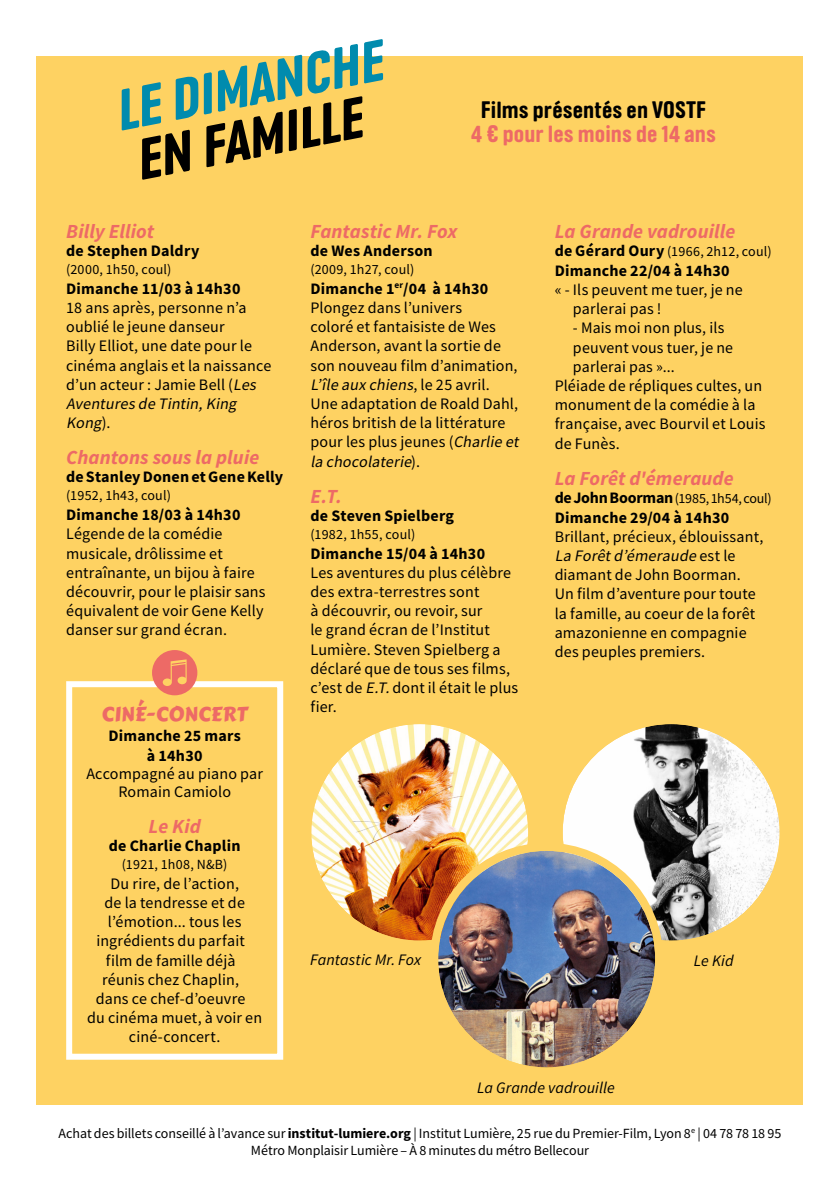
<style>
.page{position:relative;width:840px;height:1191px;background:#fff}
.page>*{position:absolute;margin:0;border:0;box-sizing:border-box;transform-origin:0 0}
.t1{font:italic 48.2px "Chaumont";color:#008bae}
.t2{font:italic 48.2px "Chaumont";color:#000}
.t3{font:italic 700 20px "Source Sans Pro";letter-spacing:.005em;color:#ed6a66}
.t4{font:20px "Chaumont";letter-spacing:.02em;color:#000}
.t5{font:20px "Chaumont";letter-spacing:.005em;color:#ed6a66}
.t6{font:20px "Carter One";letter-spacing:.01em;color:#ed6a66}
.t7{font:16px/19.2px "Source Sans Pro";letter-spacing:.01em;color:#000}
.t8{font:700 16px/20px "Source Sans Pro";letter-spacing:.015em;color:#000;text-align:center}
.t9{font:italic 16px "Source Sans Pro";letter-spacing:.005em;color:#000}
.t10{font:14px/16.8px "Source Sans Pro";color:#000;text-align:center}
.t11{font:14px "Source Sans Pro";letter-spacing:.02em;color:#000}
.s1{font-style:italic}
.s2{font-weight:700}
.s3{font-weight:700;font-size:16px}
</style>
<div class="page">
<div style="left:37px;top:57px;width:765px;height:1048px;background:#fed262"></div>
<img style="left:311px;top:724px;width:217px;height:216px;border-radius:108px">
<div style="left:303px;top:716px;width:233px;height:232px;border:8px solid #fed262;border-radius:50%"></div>
<img style="left:562px;top:724px;width:217px;height:216px;border-radius:108px">
<div style="left:554px;top:716px;width:233px;height:232px;border:8px solid #fed262;border-radius:50%"></div>
<div style="left:66px;top:681px;width:217px;height:378px;border:6px solid #fff"></div>
<img style="left:438px;top:851px;width:216px;height:216px;border-radius:108px">
<div style="left:430px;top:843px;width:232px;height:232px;border:8px solid #fed262;border-radius:50%"></div>
<div style="left:152px;top:650px;width:45px;height:45px;background:#ed6a66;border-radius:50%"></div>
<svg style="left:163px;top:659px;width:23px;height:27px"></svg>
<h1 class="t1" style="left:110px;top:89px;width:272px;rotate:-11deg">Le dimanche</h1>
<h1 class="t2" style="left:131px;top:138px;width:189px;rotate:-11deg">en famillE</h1>
<p class="t4" style="left:480px;top:100px;width:224px">Films présentés en VOSTF</p>
<p class="t5" style="left:471px;top:124px;width:246px">4 € pour les moins de 14 ans</p>
<p class="t3" style="left:66px;top:217px;width:89px">Billy Elliot</p>
<p class="t8" style="left:66px;top:240px;width:135px">de Stephen Daldry</p>
<p class="t10" style="left:66px;top:261px;width:107px">(2000, 1h50, coul)</p>
<p class="t8" style="left:66px;top:278px;width:176px">Dimanche 11/03 à 14h30</p>
<p class="t7" style="left:66px;top:298px;width:206px">18 ans après, personne n’a oublié le jeune danseur<br>Billy Elliot, une date pour le cinéma anglais et la naissance d’un acteur : Jamie Bell (<span class="s1">Les<br>Aventures de Tintin,King<br>Kong</span>) .</p>
<p class="t3" style="left:66px;top:444px;width:194px">Chantons sous la pluie</p>
<p class="t8" style="left:66px;top:466px;width:218px">de Stanley Donen et Gene Kelly</p>
<p class="t10" style="left:66px;top:487px;width:106px">(1952, 1h43, coul)</p>
<p class="t8" style="left:66px;top:504px;width:176px">Dimanche 18/03 à 14h30</p>
<p class="t7" style="left:66px;top:524px;width:201px">Légende de la comédie musicale, drôlissime et entraînante, un bijou à faire découvrir, pour le plaisir sans équivalent de voir Gene Kelly danser sur grand écran.</p>
<p class="t6" style="left:101px;top:698px;width:148px">CINÉ-CONCERT</p>
<p class="t8" style="left:108px;top:725px;width:134px">Dimanche 25 mars à 14h30</p>
<p class="t7" style="left:86px;top:764px;width:178px;line-height:18px;text-align:center">Accompagné au piano par<br>Romain Camiolo</p>
<p class="t3" style="left:148px;top:812px;width:54px">Le Kid</p>
<p class="t8" style="left:109px;top:835px;width:133px">de Charlie Chaplin</p>
<p class="t10" style="left:122px;top:855px;width:107px">(1921, 1h08, N&amp;B)</p>
<p class="t7" style="left:87px;top:873px;width:176px;text-align:center">Du rire, de l’action,<br>de la tendresse et de l’émotion... tous les ingrédients du parfait film de famille déjà réunis chez Chaplin,<br>dans ce chef-d’oeuvre<br>du cinéma muet, à voir en ciné-concert.</p>
<p class="t3" style="left:310px;top:217px;width:148px">Fantastic Mr. Fox</p>
<p class="t8" style="left:310px;top:240px;width:124px">de Wes Anderson</p>
<p class="t10" style="left:310px;top:261px;width:105px">(2009, 1h27, coul)</p>
<p class="t7" style="left:310px;top:279px;width:213px"><span class="s2">Dimanche 1</span><sup>er</sup><span class="s2">/04 à 14h30<br></span>Plongez dans l’univers<br>coloré et fantaisiste de Wes<br>Anderson, avant la sortie de son nouveau film d’animation,<br><span class="s1">L’île aux chiens</span>, l e 2 5 a v r i l .<br>Une adaptation de Roald Dahl, héros british de la littérature pour les plus jeunes (<span class="s1">Charlie et la chocolaterie</span>) .</p>
<p class="t3" style="left:310px;top:482px;width:33px">E.T.</p>
<p class="t8" style="left:310px;top:505px;width:145px">de Steven Spielberg</p>
<p class="t11" style="left:310px;top:525px;width:106px">(1982, 1h55, coul)</p>
<p class="t8" style="left:310px;top:543px;width:176px">Dimanche 15/04 à 14h30</p>
<p class="t7" style="left:310px;top:563px;width:209px">Les aventures du plus célèbre des extra-terrestres sont<br>à découvrir, ou revoir, sur<br>le grand écran de l’Institut<br>Lumière. Steven Spielberg a déclaré que de tous ses films, c’est de <span class="s1">E.T.</span>dont il était le plus fier.</p>
<p class="t3" style="left:554px;top:217px;width:182px">La Grande vadrouille</p>
<p class="t10" style="left:554px;top:243px;width:218px"><span class="s3">de Gérard Oury</span> (1966, 2h12, coul)</p>
<p class="t8" style="left:554px;top:260px;width:176px">Dimanche 22/04 à 14h30</p>
<p class="t7" style="left:572px;top:280px;width:171px;text-indent:-18px">« - Ils peuvent me tuer, je ne parlerai pas !</p>
<p class="t7" style="left:572px;top:318px;width:153px">- Mais moi non plus, ils</p>
<p class="t7" style="left:572px;top:337px;width:162px">peuvent vous tuer, je ne</p>
<p class="t7" style="left:572px;top:357px;width:103px">parlerai pas »...</p>
<p class="t7" style="left:554px;top:376px;width:209px">Pléiade de répliques cultes, un</p>
<p class="t7" style="left:554px;top:395px;width:202px">monument de la comédie à la</p>
<p class="t7" style="left:554px;top:414px;width:212px">française, avec Bourvil et Louis</p>
<p class="t7" style="left:554px;top:433px;width:67px">de Funès.</p>
<p class="t3" style="left:554px;top:464px;width:180px">La Forêt d'émeraude</p>
<p class="t10" style="left:554px;top:489px;width:218px"><span class="s3">de John Boorman</span> (1985, 1h54, coul)</p>
<p class="t8" style="left:554px;top:507px;width:176px">Dimanche 29/04 à 14h30</p>
<p class="t7" style="left:554px;top:527px;width:210px">Brillant, précieux, éblouissant,<br><span class="s1">La Forêtd’émeraude</span> e s t l e diamant de John Boorman.<br>Un film d’aventure pour toute la famille, au coeur de la forêt amazonienne en compagnie des peuples premiers.</p>
<p class="t9" style="left:310px;top:949px;width:112px">Fantastic Mr. Fox</p>
<p class="t9" style="left:693px;top:951px;width:41px">Le Kid</p>
<p class="t9" style="left:477px;top:1077px;width:139px">La Grande vadrouille</p>
<p class="t10" style="left:59px;top:1124px;width:723px">Achat des billets conseillé à l’avance sur <span class="s2">institut-lumiere.org</span> | Institut Lumière, 25 rue du Premier-Film, Lyon 8<sup>e</sup> | 04 78 78 18 95<br>Métro Monplaisir Lumière – À 8 minutes du métro Bellecour</p>
</div>
